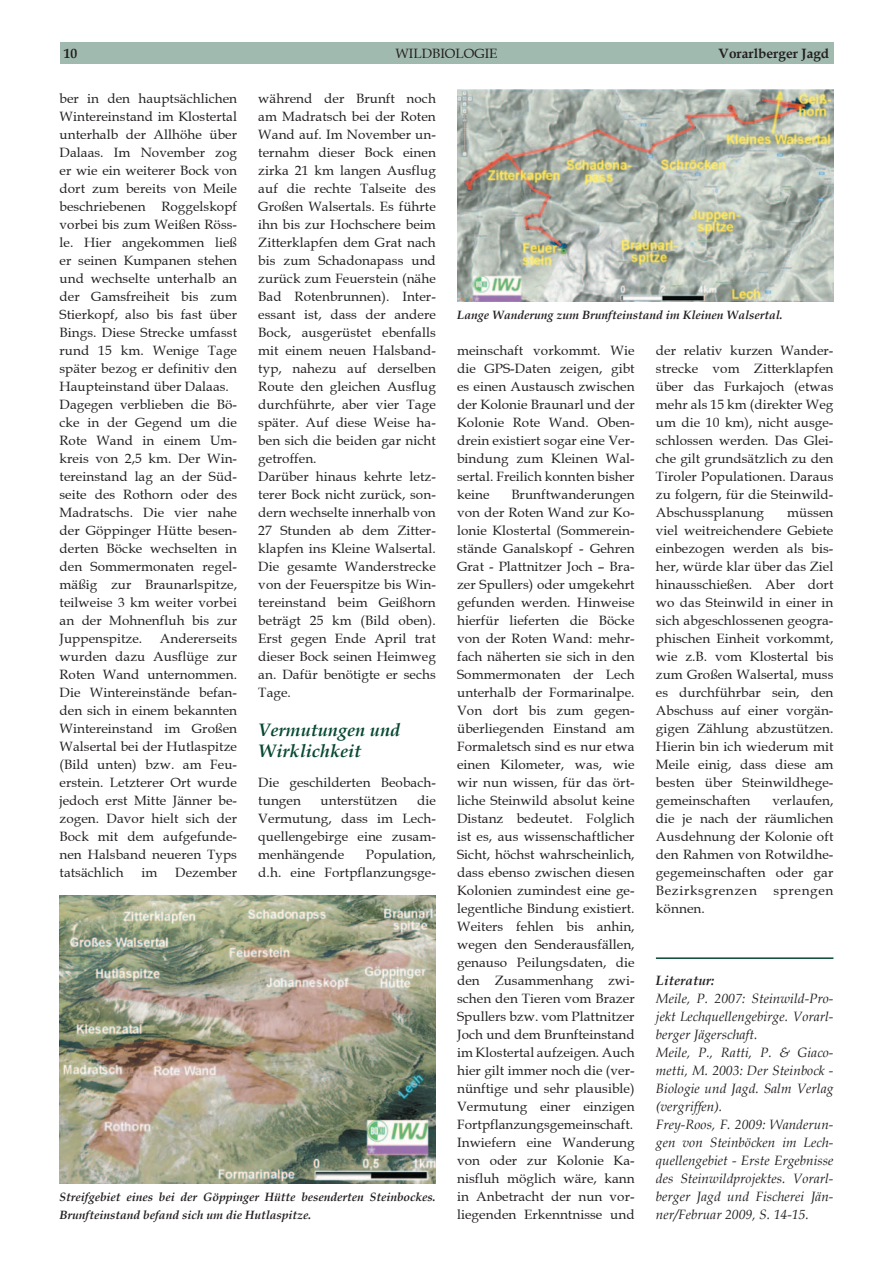
<style>
.page{position:relative;width:893px;height:1263px;background:#fff}
.page>*{position:absolute;margin:0;border:0;box-sizing:border-box;transform-origin:0 0}
.t1{font:italic 700 18px/21px "Book Antiqua";letter-spacing:.005em;color:#074932}
.t2{font:13.5px/18px "Book Antiqua";letter-spacing:.005em;color:#231f20;text-align:justify}
.t3{font:italic 13.5px/18px "Book Antiqua";letter-spacing:.005em;color:#231f20}
.t4{font:700 13.5px "Book Antiqua";color:#231f20}
.t5{font:italic 700 13.5px "Book Antiqua";letter-spacing:.005em;color:#231f20}
.t6{font:italic 700 12px/18px "Book Antiqua";color:#231f20}
</style>
<div class="page">
<div style="left:60px;top:43px;width:773px;height:21px;background:#a1bab0"></div>
<img style="left:60px;top:895px;width:376px;height:288px">
<img style="left:457px;top:89px;width:376px;height:212px">
<hr style="left:656px;top:957px;width:177px;height:2px;background:#074932">
<p class="t4" style="left:64px;top:46px;width:15px">10</p>
<p class="t2" style="left:395px;top:44px;width:28px">Wildb</p>
<p class="t2" style="left:440px;top:44px;width:57px">iologie</p>
<p class="t4" style="left:718px;top:46px;width:112px">Vorarlberger Jagd</p>
<p class="t2" style="left:60px;top:89px;width:179px;text-align:left">ber in den hauptsächlichen<br>Wintereinstand im Klostertal unterhalb der Allhöhe über<br>Dalaas. Im November zog er wie ein weiterer Bock von dort zum bereits von Meile beschriebenen Roggelskopf vorbei bis zum Weißen Röss&shy;le. Hier angekommen ließ er seinen Kumpanen stehen und wechselte unterhalb an der Gamsfreiheit bis zum<br>Stierkopf, also bis fast über<br>Bings. Diese Strecke umfasst rund 15 km. Wenige Tage später bezog er definitiv den<br>Haupteinstand über Dalaas.<br>Dagegen verblieben die Bö&shy;cke in der Gegend um die<br>Rote Wand in einem Um&shy;kreis von 2,5 km. Der Win&shy;tereinstand lag an der Süd&shy;seite des Rothorn oder des<br>Madratschs. Die vier nahe der Göppinger Hütte besen&shy;derten Böcke wechselten in den Sommermonaten regel&shy;mäßig zur Braunarlspitze, teilweise 3 km weiter vorbei an der Mohnenfluh bis zur<br>Juppenspitze.</p>
<p class="t2" style="left:258px;top:89px;width:179px;text-align:left">während der Brunft noch am Madratsch bei der Roten<br>Wand auf. Im November un&shy;ternahm dieser Bock einen zirka 21 km langen Ausflug auf die rechte Talseite des<br>Großen Walsertals. Es führte ihn bis zur Hochschere beim<br>Zitterklapfen dem Grat nach bis zum Schadonapass und zurück zum Feuerstein (nähe<br>Bad Rotenbrunnen). Inter&shy;essant ist, dass der andere<br>Bock, ausgerüstet ebenfalls mit einem neuen Halsband&shy;typ, nahezu auf derselben<br>Route den gleichen Ausflug durchführte, aber vier Tage später. Auf diese Weise ha&shy;ben sich die beiden gar nicht getroffen.<br>Darüber hinaus kehrte letz&shy;terer Bock nicht zurück, son&shy;dern wechselte innerhalb von<br>27 Stunden ab dem Zitter&shy;klapfen ins Kleine Walsertal.<br>Die gesamte Wanderstrecke von der Feuerspitze bis Win&shy;tereinstand beim Geißhorn beträgt 25 km (Bild oben).<br>Erst gegen Ende April trat dieser Bock seinen Heimweg an. Dafür benötigte er sechs<br>Tage.</p>
<h1 class="t1" style="left:258px;top:720px;width:143px">Vermutungen und<br>Wirklichkeit</h1>
<p class="t2" style="left:258px;top:773px;width:179px">Die geschilderten Beobach&shy;tungen</p>
<p class="t6" style="left:457px;top:306px;width:327px">Lange Wanderung zum Brunfteinstand im Kleinen Walsertal.</p>
<p class="t2" style="left:656px;top:341px;width:179px">der relativ kurzen Wander&shy;strecke vom Zitterklapfen über das Furkajoch (etwas mehr als 15 km (direkter Weg um die 10 km), nicht ausge&shy;schlossen werden. Das Glei&shy;che gilt grundsätzlich zu den Tiroler Populationen. Daraus zu folgern, für die Steinwild-Abschussplanung</p>
<p class="t2" style="left:457px;top:341px;width:179px">meinschaft vorkommt. Wie die GPS-Daten zeigen, gibt es einen Austausch zwischen der Kolonie Braunarl und der Kolonie Rote Wand. Oben&shy;drein existiert sogar eine Ver&shy;bindung zum Kleinen Wal&shy;sertal. Freilich konnten bisher keine</p>
<p class="t2" style="left:457px;top:485px;width:179px;text-indent:54px">Brunftwanderungen von der Roten Wand zur Ko&shy;lonie Klostertal (Sommerein&shy;stände Ganalskopf - Gehren Grat - Plattnitzer Joch – Bra&shy;zer Spullers) oder umgekehrt gefunden werden. Hinweise hierfür lieferten die Böcke von der Roten Wand: mehr&shy;fach näherten sie sich in den Sommermonaten der Lech unterhalb der Formarinalpe.<br>Von dort bis zum gegen&shy;überliegenden Einstand am Formaletsch sind es nur etwa einen Kilometer, was, wie wir nun wissen, für das ört&shy;liche Steinwild absolut keine Distanz bedeutet. Folglich ist es, aus wissenschaftlicher Sicht, höchst wahrscheinlich, dass ebenso zwischen diesen Kolonien zumindest eine ge&shy;legentliche Bindung existiert.<br>Weiters fehlen bis anhin, wegen den Senderausfällen, genauso Peilungsdaten, die den Zusammenhang zwi&shy;schen den Tieren vom Brazer Spullers bzw. vom Plattnitzer Joch und dem Brunfteinstand im Klostertal aufzeigen. Auch hier gilt immer noch die (ver&shy;nünftige und sehr plausible)<br>Vermutung einer einzigen Fortpflanzungsgemeinschaft.<br>Inwiefern eine Wanderung von oder zur Kolonie Ka&shy;nisfluh möglich wäre, kann in Anbetracht der nun vor&shy;liegenden Erkenntnisse und</p>
<p class="t2" style="left:656px;top:503px;width:179px;text-indent:131px">müssen viel weitreichendere Gebiete einbezogen werden als bis&shy;her, würde klar über das Ziel hinausschießen. Aber dort wo das Steinwild in einer in sich abgeschlossenen geogra&shy;phischen Einheit vorkommt, wie z.B. vom Klostertal bis zum Großen Walsertal, muss es durchführbar sein, den Abschuss auf einer vorgän&shy;gigen Zählung abzustützen.<br>Hierin bin ich wiederum mit Meile einig, dass diese am besten über Steinwildhege&shy;gemeinschaften</p>
<p class="t2" style="left:60px;top:629px;width:179px;text-indent:100px">Andererseits wurden dazu Ausflüge zur Roten Wand unternommen.<br>Die Wintereinstände befan&shy;den sich in einem bekannten Wintereinstand im Großen Walsertal bei der Hutlaspitze (Bild unten) bzw. am Feu&shy;erstein. Letzterer Ort wurde jedoch erst Mitte Jänner be&shy;zogen. Davor hielt sich der Bock mit dem aufgefunde&shy;nen Halsband neueren Typs tatsächlich</p>
<p class="t2" style="left:656px;top:791px;width:179px;text-indent:116px">verlaufen, die je nach der räumlichen Ausdehnung der Kolonie oft den Rahmen von Rotwildhe&shy;gegemeinschaften oder gar Bezirksgrenzen sprengen können.</p>
<p class="t2" style="left:258px;top:791px;width:179px;text-indent:159px">die Vermutung, dass im Lech&shy;quellengebirge eine zusam&shy;menhängende</p>
<p class="t2" style="left:321px;top:791px;width:78px">unterstützen</p>
<p class="t2" style="left:258px;top:845px;width:179px;text-align:right">Population,<br>d.h. eine Fortpflanzungsge-</p>
<p class="t2" style="left:142px;top:863px;width:17px">im</p>
<p class="t2" style="left:175px;top:863px;width:63px">Dezember</p>
<p class="t5" style="left:656px;top:972px;width:60px">Literatur:</p>
<p class="t3" style="left:656px;top:989px;width:179px">Meile, P. 2007: Steinwild-Pro&shy;jekt Lechquellengebirge. Vorarl&shy;berger Jägerschaft.<br>Meile, P., Ratti, P. &amp; Giaco&shy;metti, M. 2003: Der Steinbock -<br>Biologie und Jagd. Salm Verlag (vergriffen).<br>Frey-Roos, F. 2009: Wanderun&shy;gen von Steinböcken im Lech&shy;quellengebiet - Erste Ergebnisse des Steinwildprojektes. Vorarl&shy;berger Jagd und Fischerei Jän&shy;ner/Februar 2009, S. 14-15.</p>
<p class="t6" style="left:60px;top:1188px;width:378px">Streifgebiet eines bei der Göppinger Hütte besenderten Steinbockes.<br>Brunfteinstand befand sich um die Hutlaspitze.</p>
</div>
